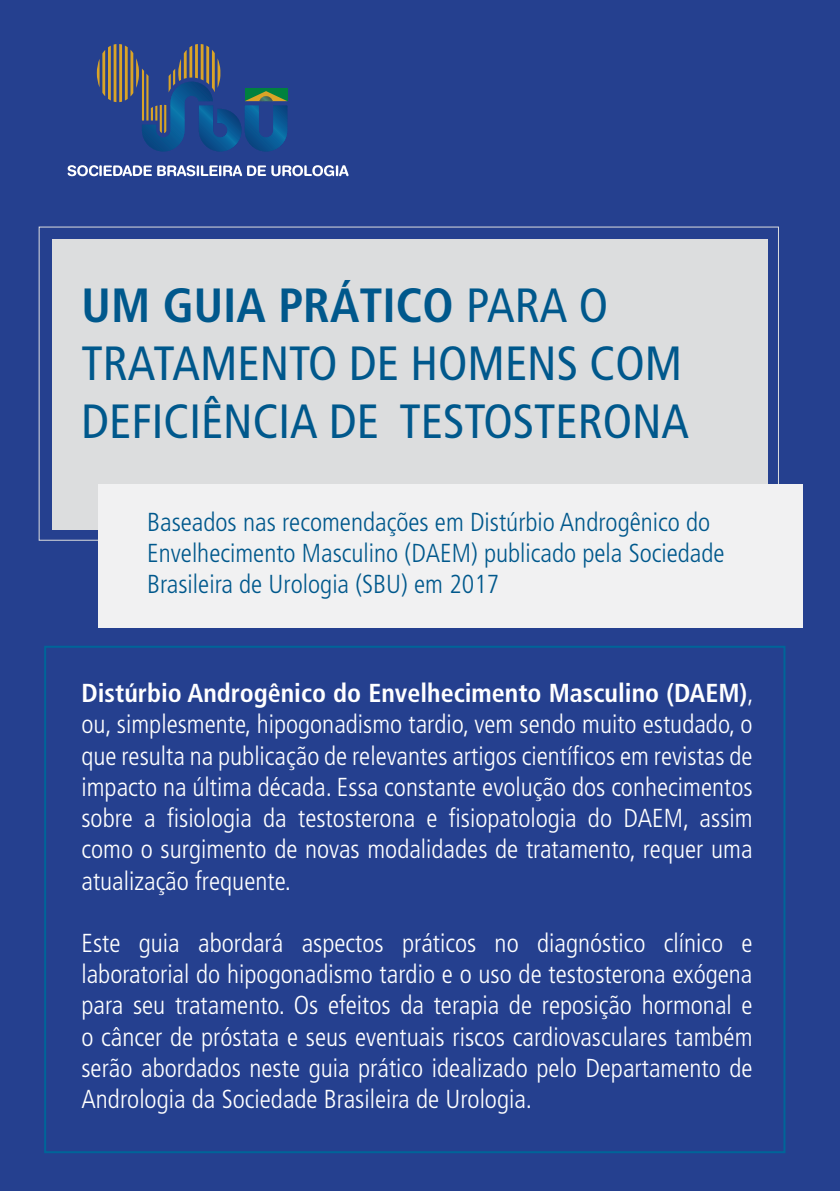
<style>
.page{position:relative;width:840px;height:1191px;background:#fff}
.page>*{position:absolute;margin:0;border:0;box-sizing:border-box;transform-origin:0 0}
.t1{font:condensed 48px/57.6px "Frutiger";color:#00588c}
.t2{font:300 condensed 26px/31.2px "Frutiger";color:#fff;text-align:justify}
.t3{font:300 condensed 26px/31.2px "Frutiger";color:#00588c}
.s1{font-weight:700}
</style>
<div class="page">
<div style="left:0;top:0;width:839px;height:1191px;background:#25408f"></div>
<div style="left:52px;top:239px;width:715px;height:290px;background:#dcddde"></div>
<svg style="left:97px;top:44px;width:190px;height:107px"></svg>
<svg style="left:68px;top:165px;width:280px;height:11px"></svg>
<div style="left:99px;top:484px;width:703px;height:143px;background:#f1f1f2"></div>
<h1 class="t1" style="left:82px;top:277px;width:608px"><span class="s1">UM GUIA PRÁTICO</span> PARA O<br>TRATAMENTO DE HOMENS COM<br>DEFICIÊNCIA DE TESTOSTERONA</h1>
<p class="t3" style="left:147px;top:506px;width:578px">Baseados nas recomendações em Distúrbio Androgênico do<br>Envelhecimento Masculino (DAEM) publicado pela Sociedade<br>Brasileira de Urologia (SBU) em 2017</p>
<p class="t2" style="left:81px;top:678px;width:673px"><span class="s1">Distúrbio Androgênico do Envelhecimento Masculino (DAEM)</span>, ou, simplesmente, hipogonadismo tardio, vem sendo muito estudado, o que resulta na publicação de relevantes artigos científicos em revistas de impacto na última década. Essa constante evolução dos conhecimentos sobre a fisiologia da testosterona e fisiopatologia do DAEM, assim como o surgimento de novas modalidades de tratamento, requer uma atualização frequente.</p>
<p class="t2" style="left:81px;top:927px;width:672px">Este guia abordará aspectos práticos no diagnóstico clínico e laboratorial do hipogonadismo tardio e o uso de testosterona exógena para seu tratamento. Os efeitos da terapia de reposição hormonal e o câncer de próstata e seus eventuais riscos cardiovasculares também serão abordados neste guia prático idealizado pelo Departamento de Andrologia da Sociedade Brasileira de Urologia.</p>
</div>
